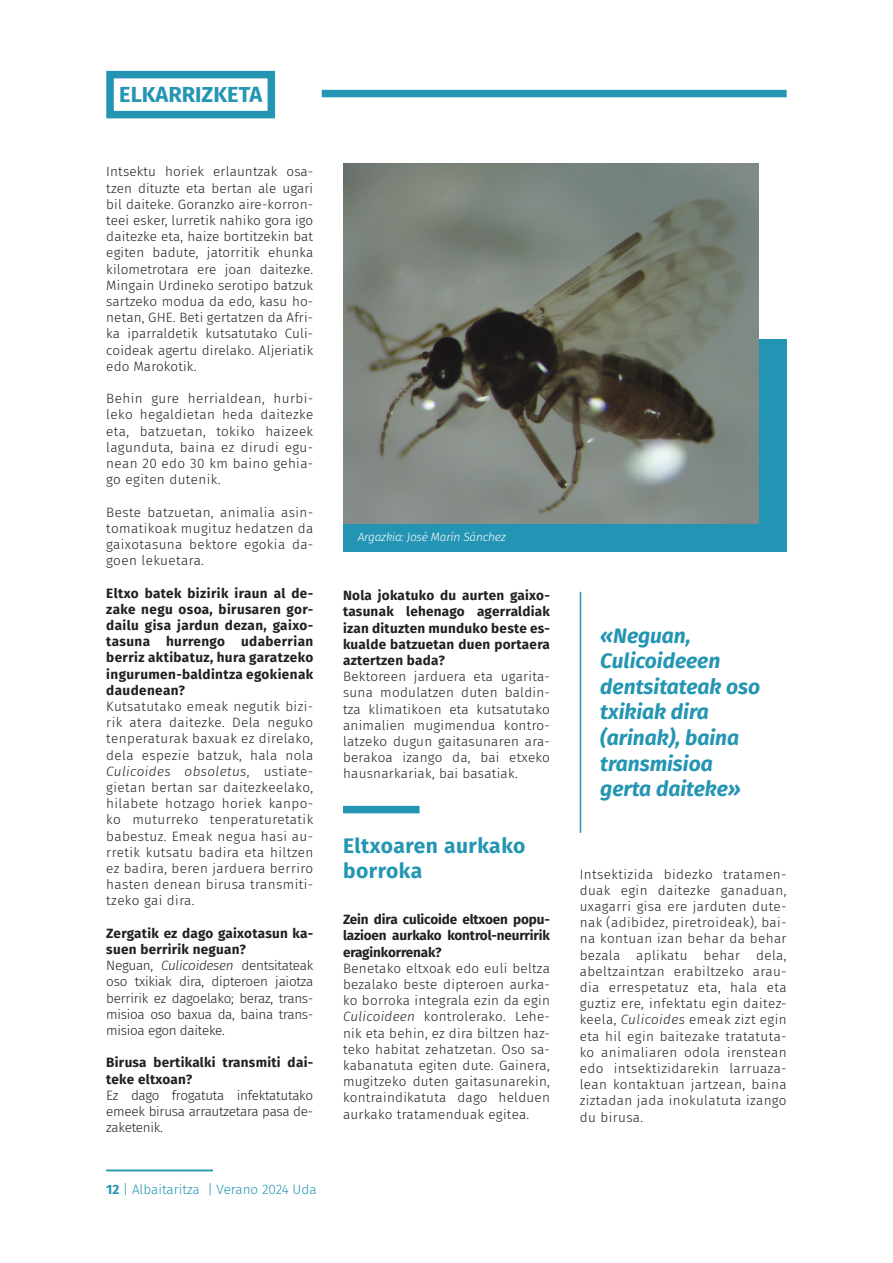
<style>
.page{position:relative;width:893px;height:1263px;background:#fff}
.page>*{position:absolute;margin:0;border:0;box-sizing:border-box;transform-origin:0 0}
.t1{font:700 21.75px "Fira Sans";color:#2495b2}
.t2{font:italic 700 21px/25.5px "Fira Sans";color:#2495b2}
.t3{font:700 21px/25.2px "Fira Sans";letter-spacing:.025em;color:#2495b2}
.Paragrafoa_ELK{font:300 13.5px/16.2px "Fira Sans";letter-spacing:.02em;color:#231f20;text-align:justify}
.t4{font:700 13.5px/16.2px "Fira Sans";letter-spacing:.02em;color:#231f20;text-align:justify}
.t5{font:300 13.5px "Fira Sans";color:#2495b2}
.Paragrafoa_ELK-2{font:italic 300 12px "Fira Sans";letter-spacing:-.02em;color:#fff}
.s1{font-style:italic}
.s2{font-weight:700}
</style>
<div class="page">
<div style="left:343px;top:339px;width:444px;height:212px;background:#2494b4"></div>
<hr style="left:106px;top:1170px;width:107px;height:1px;background:#2495b2">
<hr style="left:580px;top:592px;width:1px;height:241px;background:#2495b2">
<img style="left:343px;top:164px;width:415px;height:359px">
<div style="left:343px;top:806px;width:77px;height:7px;background:#2495b2"></div>
<div style="left:322px;top:90px;width:465px;height:7px;background:#2495b2"></div>
<div style="left:106px;top:71px;width:169px;height:47px;border:8px solid #2495b2"></div>
<p class="t1" style="left:119px;top:76px;width:144px">ELKARRIZKETA</p>
<p class="Paragrafoa_ELK" style="left:106px;top:163px;width:208px">Intsektu horiek erlauntzak osa&shy;tzen dituzte eta bertan ale ugari bil daiteke. Goranzko aire-korron&shy;teei esker, lurretik nahiko gora igo daitezke eta, haize bortitzekin bat egiten badute, jatorritik ehunka kilometrotara ere joan daitezke.<br>Mingain Urdineko serotipo batzuk sartzeko modua da edo, kasu ho&shy;netan, GHE. Beti gertatzen da Afri&shy;ka iparraldetik kutsatutako Culi&shy;coideak agertu direlako. Aljeriatik edo Marokotik.</p>
<p class="Paragrafoa_ELK" style="left:106px;top:390px;width:208px">Behin gure herrialdean, hurbi&shy;leko hegaldietan heda daitezke eta, batzuetan, tokiko haizeek lagunduta, baina ez dirudi egu&shy;nean 20 edo 30 km baino gehia&shy;go egiten dutenik.</p>
<p class="Paragrafoa_ELK" style="left:106px;top:504px;width:208px">Beste batzuetan, animalia asin&shy;tomatikoak mugituz hedatzen da gaixotasuna bektore egokia da&shy;goen lekuetara.</p>
<p class="t4" style="left:106px;top:584px;width:208px">Eltxo batek bizirik iraun al de&shy;zake negu osoa, birusaren gor&shy;dailu gisa jardun dezan, gaixo&shy;tasuna hurrengo udaberrian berriz aktibatuz, hura garatzeko ingurumen-baldintza egokienak daudenean?</p>
<p class="Paragrafoa_ELK" style="left:106px;top:698px;width:208px">Kutsatutako emeak negutik bizi&shy;rik atera daitezke. Dela neguko tenperaturak baxuak ez direlako, dela espezie batzuk, hala nola <span class="s1">Culicoides obsoletus</span>, ustiate&shy;gietan bertan sar daitezkeelako, hilabete hotzago horiek kanpo&shy;ko muturreko tenperaturetatik babestuz. Emeak negua hasi au&shy;rretik kutsatu badira eta hiltzen ez badira, beren jarduera berriro hasten denean birusa transmiti&shy;tzeko gai dira.</p>
<p class="t4" style="left:106px;top:924px;width:208px">Zergatik ez dago gaixotasun ka&shy;suen berririk neguan?</p>
<p class="Paragrafoa_ELK" style="left:106px;top:957px;width:208px">Neguan, <span class="s1">Culicoidesen</span> dentsitateak oso txikiak dira, dipteroen jaiotza berririk ez dagoelako; beraz, trans&shy;misioa oso baxua da, baina trans&shy;misioa egon daiteke.</p>
<p class="t4" style="left:106px;top:1054px;width:208px">Birusa bertikalki transmiti dai&shy;teke eltxoan?</p>
<p class="Paragrafoa_ELK" style="left:106px;top:1087px;width:208px">Ez dago frogatuta infektatutako emeek birusa arrautzetara pasa de&shy;zaketenik.</p>
<p class="t5" style="left:106px;top:1180px;width:212px"><span class="s2">12</span> | Albaitaritza | Verano 2024 Uda</p>
<p class="Paragrafoa_ELK-2" style="left:358px;top:529px;width:150px">Argazkia: José Marín Sánchez</p>
<p class="t4" style="left:343px;top:586px;width:208px">Nola jokatuko du aurten gaixo&shy;tasunak lehenago agerraldiak izan dituzten munduko beste es&shy;kualde batzuetan duen portaera aztertzen bada?</p>
<p class="Paragrafoa_ELK" style="left:343px;top:668px;width:208px">Bektoreen jarduera eta ugarita&shy;suna modulatzen duten baldin&shy;tza klimatikoen eta kutsatutako animalien mugimendua kontro&shy;latzeko dugun gaitasunaren ara&shy;berakoa izango da, bai etxeko hausnarkariak, bai basatiak.</p>
<p class="t3" style="left:343px;top:832px;width:184px">Eltxoaren aurkako borroka</p>
<p class="t4" style="left:343px;top:910px;width:208px">Zein dira culicoide eltxoen popu&shy;lazioen aurkako kontrol-neurririk eraginkorrenak?</p>
<p class="Paragrafoa_ELK" style="left:343px;top:960px;width:208px">Benetako eltxoak edo euli beltza bezalako beste dipteroen aurka&shy;ko borroka integrala ezin da egin <span class="s1">Culicoideen</span> kontrolerako. Lehe&shy;nik eta behin, ez dira biltzen haz&shy;teko habitat zehatzetan. Oso sa&shy;kabanatuta egiten dute. Gainera, mugitzeko duten gaitasunarekin, kontraindikatuta dago helduen aurkako tratamenduak egitea.</p>
<p class="t2" style="left:600px;top:621px;width:92px">«Neguan,</p>
<p class="t2" style="left:600px;top:647px;width:121px">Culicoideeen</p>
<p class="t2" style="left:600px;top:672px;width:161px">dentsitateak oso txikiak dira</p>
<p class="t2" style="left:600px;top:723px;width:140px">(arinak), baina transmisioa</p>
<p class="t2" style="left:600px;top:774px;width:142px">gerta daiteke»</p>
<p class="Paragrafoa_ELK" style="left:580px;top:866px;width:208px">Intsektizida bidezko tratamen&shy;duak egin daitezke ganaduan, uxagarri gisa ere jarduten dute&shy;nak (adibidez, piretroideak), bai&shy;na kontuan izan behar da behar bezala aplikatu behar dela, abeltzaintzan erabiltzeko arau&shy;dia errespetatuz eta, hala eta guztiz ere, infektatu egin daitez&shy;keela, <span class="s1">Culicoides</span> emeak zizt egin eta hil egin baitezake tratatuta&shy;ko animaliaren odola irenstean edo intsektizidarekin larruaza&shy;lean kontaktuan jartzean, baina ziztadan jada inokulatuta izango du birusa.</p>
</div>
